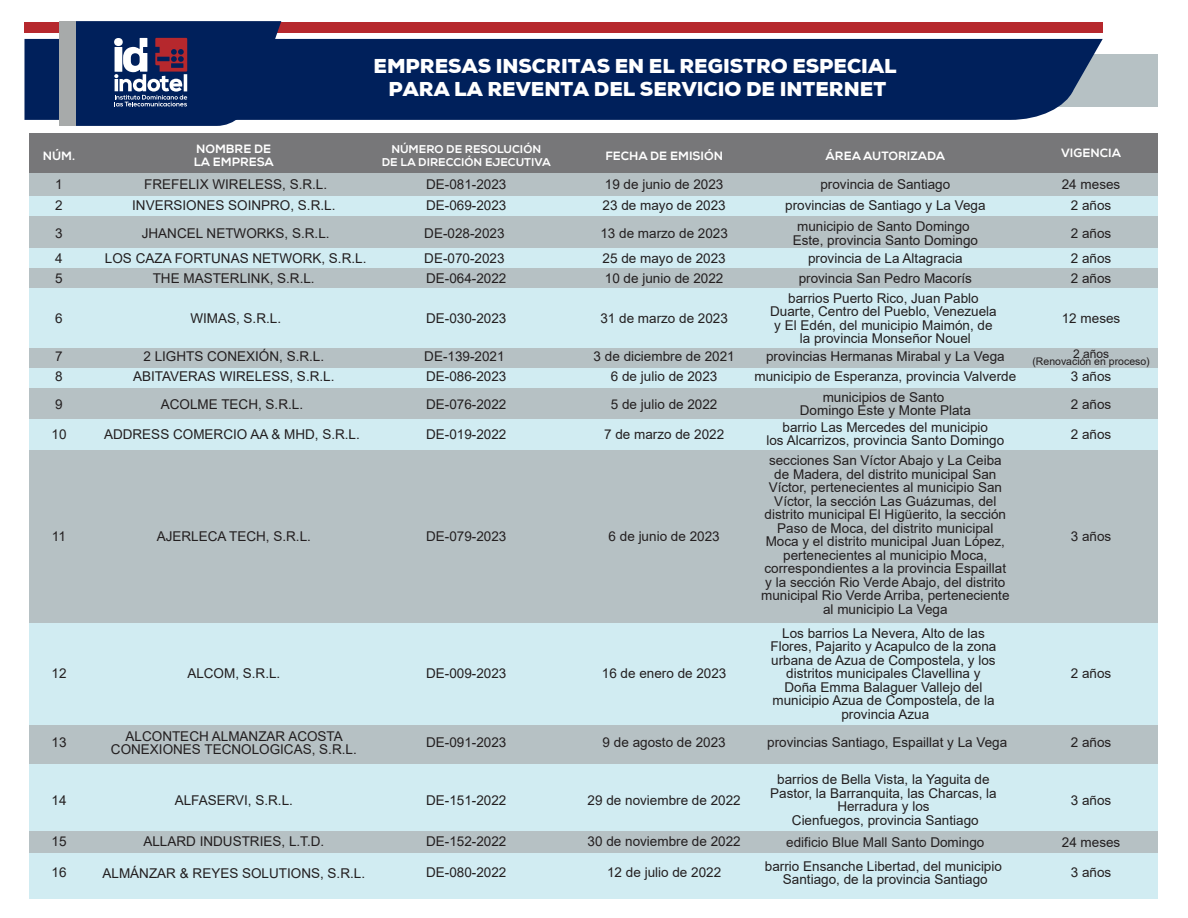
<style>
.page{position:relative;width:1188px;height:918px;background:#fff}
.page>*{position:absolute;margin:0;border:0;box-sizing:border-box;transform-origin:0 0}
.t1{font:900 19.5px/23.4px "Nexa";color:#fff;text-align:center}
.t2{font:13.5px/13.5px "Arial";color:#231f20;text-align:center}
.t3{font:800 12px "Nexa";color:#fff}
.t4{font:12px "Arial";color:#231f20}
.t5{font:800 11.25px/13.5px "Nexa";color:#fff;text-align:center}
.t6{font:10.5px "Arial";color:#231f20}
</style>
<div class="page">
<div style="left:986px;top:54px;width:172px;height:52px;background:#b6c1c4"></div>
<div style="left:30px;top:134px;width:1128px;height:42px;background:#777779"></div>
<div style="left:30px;top:174px;width:1128px;height:23px;background:#b6c1c4"></div>
<div style="left:30px;top:215px;width:1128px;height:33px;background:#b6c1c4"></div>
<div style="left:30px;top:267px;width:1128px;height:22px;background:#b6c1c4"></div>
<div style="left:30px;top:347px;width:1128px;height:21px;background:#b6c1c4"></div>
<div style="left:30px;top:386px;width:1128px;height:33px;background:#b6c1c4"></div>
<div style="left:30px;top:448px;width:1128px;height:175px;background:#b6c1c4"></div>
<div style="left:30px;top:725px;width:1128px;height:40px;background:#b6c1c4"></div>
<div style="left:30px;top:831px;width:1128px;height:22px;background:#b6c1c4"></div>
<div style="left:30px;top:196px;width:1128px;height:19px;background:#d1ecf2"></div>
<div style="left:30px;top:248px;width:1128px;height:19px;background:#d1ecf2"></div>
<div style="left:30px;top:288px;width:1128px;height:59px;background:#d1ecf2"></div>
<div style="left:29px;top:368px;width:1129px;height:19px;background:#d1ecf2"></div>
<div style="left:30px;top:419px;width:1128px;height:31px;background:#d1ecf2"></div>
<div style="left:30px;top:623px;width:1128px;height:101px;background:#d1ecf2"></div>
<div style="left:30px;top:765px;width:1128px;height:66px;background:#d1ecf2"></div>
<div style="left:30px;top:854px;width:1128px;height:45px;background:#d1ecf2"></div>
<div style="left:24px;top:22px;width:1079px;height:11px;background:#b6282d"></div>
<div style="left:24px;top:39px;width:1079px;height:81px;background:#00205b"></div>
<div style="left:59px;top:22px;width:17px;height:104px;background:#a7aaaa"></div>
<svg style="left:74px;top:21px;width:207px;height:105px"></svg>
<h1 class="t1" style="left:374px;top:54px;width:525px">EMPRESAS INSCRITAS EN EL REGISTRO ESPECIAL<br>PARA LA REVENTA DEL SERVICIO DE INTERNET</h1>
<p class="t3" style="left:43px;top:148px;width:34px">NÚM.</p>
<p class="t3" style="left:196px;top:141px;width:77px">NOMBRE DE</p>
<p class="t3" style="left:194px;top:155px;width:82px">LA EMPRESA</p>
<p class="t5" style="left:382px;top:142px;width:171px">NÚMERO DE RESOLUCIÓN<br>DE LA DIRECCIÓN EJECUTIVA</p>
<p class="t3" style="left:605px;top:148px;width:119px">FECHA DE EMISIÓN</p>
<p class="t3" style="left:826px;top:148px;width:121px">ÁREA AUTORIZADA</p>
<p class="t3" style="left:1061px;top:146px;width:61px">VIGENCIA</p>
<p class="t2" style="left:55px;top:174px;width:9px;line-height:21.1px;text-align:left">1<br>2</p>
<p class="t2" style="left:55px;top:221px;width:9px;line-height:24.6px;text-align:left">3<br>4</p>
<p class="t2" style="left:55px;top:271px;width:9px">5</p>
<p class="t2" style="left:55px;top:311px;width:9px">6</p>
<p class="t2" style="left:55px;top:346px;width:9px;line-height:19.8px;text-align:left">7<br>8</p>
<p class="t2" style="left:55px;top:397px;width:9px">9</p>
<p class="t2" style="left:51px;top:427px;width:17px">10</p>
<p class="t2" style="left:144px;top:177px;width:185px">FREFELIX WIRELESS, S.R.L.</p>
<p class="t2" style="left:132px;top:191px;width:205px;line-height:27.9px">INVERSIONES SOINPRO, S.R.L.<br>JHANCEL NETWORKS, S.R.L.</p>
<p class="t2" style="left:105px;top:248px;width:263px;line-height:20px">LOS CAZA FORTUNAS NETWORK, S.R.L.<br>THE MASTERLINK, S.R.L.</p>
<p class="t2" style="left:190px;top:311px;width:92px">WIMAS, S.R.L.</p>
<p class="t2" style="left:133px;top:346px;width:203px;line-height:19.5px">2 LIGHTS CONEXIÓN, S.R.L.<br>ABITAVERAS WIRELESS, S.R.L.</p>
<p class="t2" style="left:161px;top:397px;width:144px">ACOLME TECH, S.R.L.</p>
<p class="t2" style="left:104px;top:427px;width:257px">ADDRESS COMERCIO AA &amp; MHD, S.R.L.</p>
<p class="t2" style="left:426px;top:174px;width:82px;line-height:21.1px;text-align:left">DE-081-2023<br>DE-069-2023</p>
<p class="t2" style="left:424px;top:221px;width:82px;line-height:24.6px;text-align:left">DE-028-2023<br>DE-070-2023</p>
<p class="t2" style="left:426px;top:271px;width:82px">DE-064-2022</p>
<p class="t2" style="left:426px;top:311px;width:82px">DE-030-2023</p>
<p class="t2" style="left:424px;top:346px;width:84px;line-height:19.8px;text-align:left">DE-139-2021<br>DE-086-2023</p>
<p class="t2" style="left:426px;top:397px;width:82px">DE-076-2022</p>
<p class="t2" style="left:426px;top:427px;width:82px">DE-019-2022</p>
<p class="t2" style="left:52px;top:529px;width:16px">11</p>
<p class="t2" style="left:157px;top:529px;width:156px">AJERLECA TECH, S.R.L.</p>
<p class="t2" style="left:426px;top:529px;width:82px">DE-079-2023</p>
<p class="t2" style="left:51px;top:667px;width:17px">12</p>
<p class="t2" style="left:187px;top:667px;width:95px">ALCOM, S.R.L.</p>
<p class="t2" style="left:426px;top:667px;width:82px">DE-009-2023</p>
<p class="t2" style="left:51px;top:736px;width:17px">13</p>
<p class="t2" style="left:51px;top:793px;width:17px">14</p>
<p class="t2" style="left:51px;top:835px;width:17px">15</p>
<p class="t2" style="left:51px;top:866px;width:17px">16</p>
<p class="t2" style="left:111px;top:729px;width:247px">ALCONTECH ALMANZAR ACOSTA<br>CONEXIONES TECNOLOGICAS, S.R.L.</p>
<p class="t2" style="left:175px;top:793px;width:120px">ALFASERVI, S.R.L.</p>
<p class="t2" style="left:143px;top:835px;width:182px">ALLARD INDUSTRIES, L.T.D.</p>
<p class="t2" style="left:103px;top:866px;width:264px">ALMÁNZAR &amp; REYES SOLUTIONS, S.R.L.</p>
<p class="t2" style="left:426px;top:736px;width:82px">DE-091-2023</p>
<p class="t2" style="left:426px;top:793px;width:82px">DE-151-2022</p>
<p class="t2" style="left:426px;top:835px;width:82px">DE-152-2022</p>
<p class="t2" style="left:426px;top:866px;width:82px">DE-080-2022</p>
<p class="t2" style="left:603px;top:174px;width:125px;line-height:21.1px;text-align:left">19 de junio de 2023<br>23 de mayo de 2023</p>
<p class="t2" style="left:600px;top:221px;width:129px;line-height:24.6px;text-align:left">13 de marzo de 2023<br>25 de mayo de 2023</p>
<p class="t2" style="left:605px;top:271px;width:120px">10 de junio de 2022</p>
<p class="t2" style="left:600px;top:311px;width:129px">31 de marzo de 2023</p>
<p class="t2" style="left:594px;top:346px;width:143px;line-height:19.8px">3 de diciembre de 2021<br>6 de julio de 2023</p>
<p class="t2" style="left:611px;top:397px;width:108px">5 de julio de 2022</p>
<p class="t2" style="left:604px;top:427px;width:122px">7 de marzo de 2022</p>
<p class="t2" style="left:609px;top:529px;width:113px">6 de junio de 2023</p>
<p class="t2" style="left:602px;top:667px;width:126px">16 de enero de 2023</p>
<p class="t2" style="left:603px;top:736px;width:125px">9 de agosto de 2023</p>
<p class="t2" style="left:588px;top:793px;width:155px">29 de noviembre de 2022</p>
<p class="t2" style="left:588px;top:835px;width:155px">30 de noviembre de 2022</p>
<p class="t2" style="left:607px;top:866px;width:116px">12 de julio de 2022</p>
<p class="t2" style="left:785px;top:174px;width:202px;line-height:21.1px">provincia de Santiago<br>provincias de Santiago y La Vega municipio de Santo Domingo</p>
<p class="t2" style="left:793px;top:231px;width:187px;line-height:17.9px">Este, provincia Santo Domingo provincia de La Altagracia</p>
<p class="t2" style="left:788px;top:268px;width:192px;line-height:20.1px">provincia San Pedro Macorís barrios Puerto Rico, Juan Pablo</p>
<p class="t2" style="left:770px;top:305px;width:228px">Duarte, Centro del Pueblo, Venezuela y El Edén, del municipio Maimón, de la provincia Monseñor Nouel</p>
<p class="t2" style="left:755px;top:346px;width:263px;line-height:19.8px">provincias Hermanas Mirabal y La Vega municipio de Esperanza, provincia Valverde</p>
<p class="t2" style="left:800px;top:390px;width:173px">municipios de Santo<br>Domingo Este y Monte Plata</p>
<p class="t2" style="left:766px;top:420px;width:239px">barrio Las Mercedes del municipio<br>los Alcarrizos, provincia Santo Domingo</p>
<p class="t2" style="left:761px;top:454px;width:250px">secciones San Víctor Abajo y La Ceiba de Madera, del distrito municipal San Víctor, pertenecientes al municipio San Víctor, la sección Las Guázumas, del distrito municipal El Higüerito, la sección Paso de Moca, del distrito municipal Moca y el distrito municipal Juan López, pertenecientes al municipio Moca, correspondientes a la provincia Espaillat y la sección Rio Verde Abajo, del distrito municipal Rio Verde Arriba, perteneciente al municipio La Vega</p>
<p class="t2" style="left:771px;top:626px;width:227px">Los barrios La Nevera, Alto de las<br>Flores, Pajarito y Acapulco de la zona urbana de Azua de Compostela, y los distritos municipales Clavellina y<br>Doña Emma Balaguer Vallejo del municipio Azua de Compostela, de la provincia Azua</p>
<p class="t2" style="left:767px;top:736px;width:242px">provincias Santiago, Espaillat y La Vega</p>
<p class="t2" style="left:770px;top:773px;width:228px">barrios de Bella Vista, la Yaguita de<br>Pastor, la Barranquita, las Charcas, la<br>Herradura y los<br>Cienfuegos, provincia Santiago</p>
<p class="t2" style="left:765px;top:830px;width:239px;line-height:24.3px">edificio Blue Mall Santo Domingo<br>barrio Ensanche Libertad, del municipio</p>
<p class="t2" style="left:783px;top:873px;width:206px">Santiago, de la provincia Santiago</p>
<p class="t2" style="left:1062px;top:174px;width:60px;line-height:21.1px">24 meses<br>2 años</p>
<p class="t2" style="left:1071px;top:221px;width:42px;line-height:24.6px;text-align:left">2 años<br>2 años</p>
<p class="t2" style="left:1071px;top:271px;width:42px">2 años</p>
<p class="t2" style="left:1062px;top:311px;width:60px">12 meses</p>
<p class="t4" style="left:1073px;top:345px;width:38px">2 años</p>
<p class="t6" style="left:1032px;top:354px;width:119px">(Renovación en proceso)</p>
<p class="t2" style="left:1071px;top:362px;width:42px;line-height:28px;text-align:left">3 años<br>2 años</p>
<p class="t2" style="left:1071px;top:427px;width:42px">2 años</p>
<p class="t2" style="left:1071px;top:529px;width:42px">3 años</p>
<p class="t2" style="left:1071px;top:667px;width:42px">2 años</p>
<p class="t2" style="left:1071px;top:736px;width:42px">2 años</p>
<p class="t2" style="left:1071px;top:793px;width:42px">3 años</p>
<p class="t2" style="left:1062px;top:835px;width:60px">24 meses</p>
<p class="t2" style="left:1071px;top:866px;width:42px">3 años</p>
</div>
